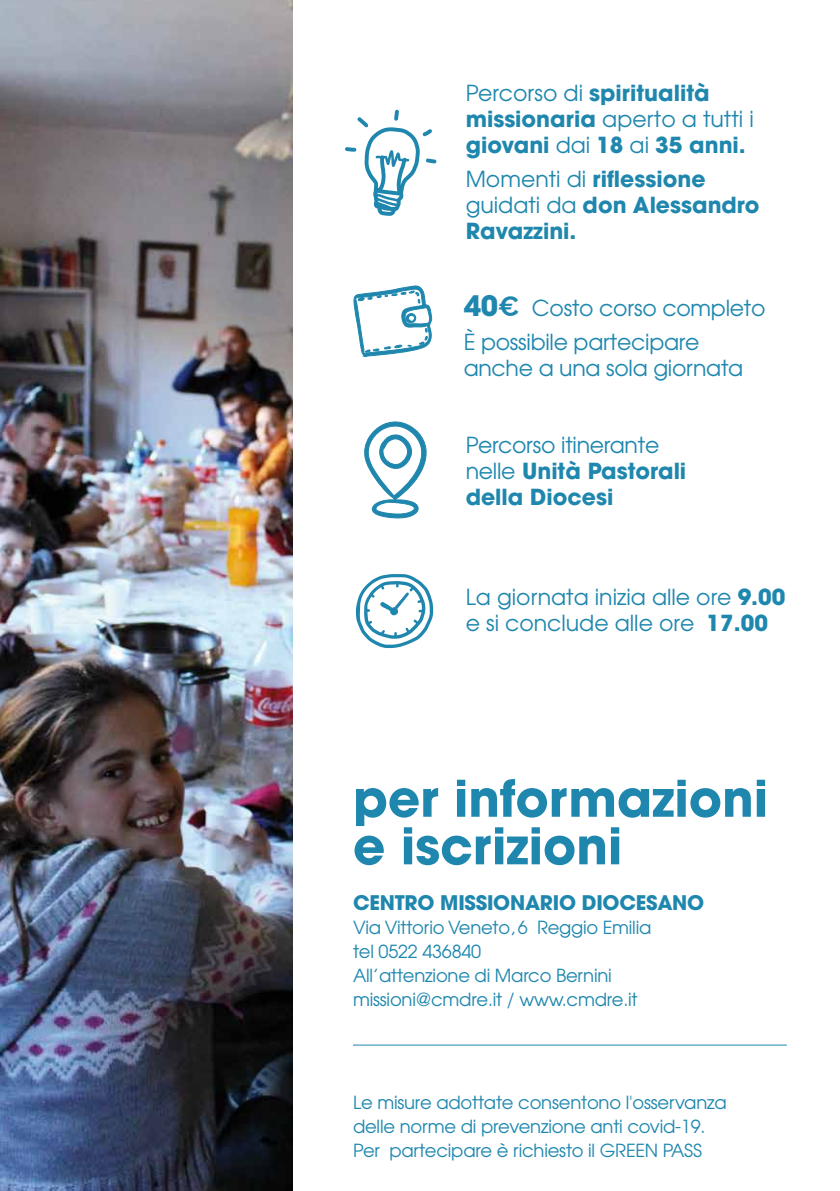
<style>
.page{position:relative;width:840px;height:1191px;background:#fff}
.page>*{position:absolute;margin:0;border:0;box-sizing:border-box;transform-origin:0 0}
.t1{font:700 50px/47.6px "Avant Garde";color:#1f87ae}
.t2{font:700 22px/26px "Avant Garde";color:#1f87ae}
.t3{font:22px/26px "Avant Garde";letter-spacing:-.01em;color:#1f87ae}
.t4{font:700 20px "Avant Garde";letter-spacing:-.01em;color:#1f87ae}
.t5{font:18px/24px "Avant Garde";letter-spacing:-.01em;color:#1f87ae}
.s1{font-weight:400}
.s2{font-weight:700;font-size:28px}
.s3{font-family:"Raleway";font-weight:700;font-size:28px}
.s4{font-weight:700}
</style>
<div class="page">
<img style="left:0;top:0;width:292px;height:1191px">
<svg style="left:345px;top:110px;width:91px;height:106px"></svg>
<svg style="left:426px;top:587px;width:7px;height:44px"></svg>
<svg style="left:353px;top:285px;width:80px;height:72px"></svg>
<svg style="left:278px;top:420px;width:148px;height:593px"></svg>
<hr style="left:353px;top:1044px;width:433px;height:1px;background:#1f87ae">
<p class="t2" style="left:465px;top:82px;width:289px"><span class="s1">Percorso di</span> spiritualità missionaria <span class="s1">aperto a tutti i </span>giovani <span class="s1">dai</span> 18 <span class="s1">ai</span> 35 anni.</p>
<p class="t2" style="left:465px;top:168px;width:295px"><span class="s1">Momenti di</span> riflessione <span class="s1">guidati da</span> don Alessandro<br>Ravazzini.</p>
<p class="t3" style="left:463px;top:293px;width:303px;line-height:34px"><span class="s2">40</span><span class="s3">€</span> Costo corso completo<br>È possibile partecipare</p>
<p class="t3" style="left:463px;top:357px;width:281px">anche a una sola giornata</p>
<p class="t2" style="left:465px;top:434px;width:222px"><span class="s1">Percorso itinerante nelle</span> Unità Pastorali della Diocesi</p>
<p class="t3" style="left:465px;top:586px;width:321px">La giornata inizia alle ore <span class="s4">9.00 </span>e si conclude alle ore <span class="s4">17.00</span></p>
<h1 class="t1" style="left:353px;top:780px;width:416px">per informazioni e iscrizioni</h1>
<p class="t4" style="left:353px;top:895px;width:352px">CENTRO MISSIONARIO DIOCESANO</p>
<p class="t5" style="left:353px;top:917px;width:300px">Via Vittorio Veneto, 6 Reggio Emilia tel 0522 436840<br>All’attenzione di Marco Bernini missioni@cmdre.it / www.cmdre.it</p>
<p class="t5" style="left:353px;top:1091px;width:375px">Le misure adottate consentono l'osservanza delle norme di prevenzione anti covid-19.<br>Per partecipare è richiesto il GREEN PASS</p>
</div>
